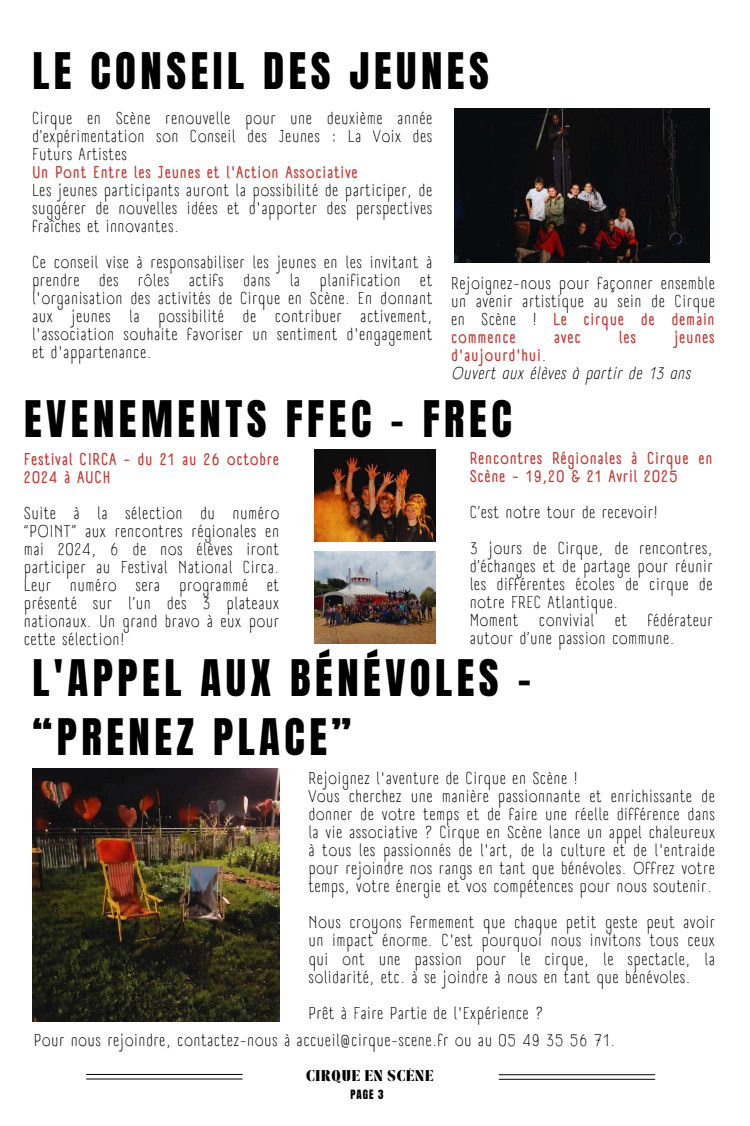
<style>
.page{position:relative;width:750px;height:1126px;background:#fff}
.page>*{position:absolute;margin:0;border:0;box-sizing:border-box;transform-origin:0 0}
.t1{font:42.8px/59.2px "Anton";letter-spacing:.105em;color:#000}
.t2{font:16.7px/18px "A Day Without Sun Text";letter-spacing:.07em;color:#000;text-align:justify}
.t3{font:700 16.7px/18px "A Day Without Sun Text";letter-spacing:.07em;color:#bf3c37}
.t4{font:italic 16.7px/18px "A Day Without Sun Text";letter-spacing:.07em;color:#000}
.t5{font:10.9px "Anton";color:#000}
.t6{font:700 9.6px "TANASHFORD";letter-spacing:.09em;color:#000}
.s1{font-weight:700;color:#bf3c37}
.s2{font-weight:700;font-style:normal;color:#bf3c37}
.s3{font-style:normal}
</style>
<div class="page">
<hr style="left:87px;top:1078px;width:155px;height:1px;background:#000">
<hr style="left:87px;top:1073px;width:155px;height:1px;background:#000">
<hr style="left:499px;top:1078px;width:156px;height:1px;background:#000">
<hr style="left:499px;top:1073px;width:156px;height:1px;background:#000">
<img style="left:32px;top:768px;width:248px;height:253px">
<img style="left:454px;top:109px;width:255px;height:154px">
<img style="left:314px;top:449px;width:121px;height:92px">
<img style="left:315px;top:551px;width:120px;height:92px">
<h1 class="t1" style="left:32px;top:42px;width:458px">LE CONSEIL DES JEUNES</h1>
<p class="t2" style="left:32px;top:109px;width:401px">Cirque en Scène renouvelle pour une deuxième année d’expérimentation son Conseil des Jeunes : La Voix des Futurs Artistes</p>
<p class="t3" style="left:32px;top:163px;width:327px">Un Pont Entre les Jeunes et l'Action Associative</p>
<p class="t2" style="left:32px;top:181px;width:401px">Les jeunes participants auront la possibilité de participer, de suggérer de nouvelles idées et d'apporter des perspectives fraîches et innovantes.</p>
<p class="t2" style="left:32px;top:253px;width:401px">Ce conseil vise à responsabiliser les jeunes en les invitant à prendre des rôles actifs dans la planification et l'organisation des activités de Cirque en Scène. En donnant aux jeunes la possibilité de contribuer activement, l'association souhaite favoriser un sentiment d'engagement et d'appartenance.</p>
<p class="t2" style="left:451px;top:274px;width:265px">Rejoignez-nous pour façonner ensemble un avenir artistique au sein de Cirque en Scène ! <span class="s1">Le cirque de demain commence</span></p>
<p class="t3" style="left:554px;top:328px;width:28px">avec</p>
<p class="t3" style="left:619px;top:328px;width:18px">les</p>
<p class="t3" style="left:674px;top:328px;width:42px">jeunes</p>
<p class="t4" style="left:451px;top:346px;width:240px"><span class="s2">d'aujourd'hui</span><span class="s3">.<br></span>Ouvert aux élèves à partir de 13 ans</p>
<h1 class="t1" style="left:24px;top:390px;width:489px">EVENEMENTS FFEC - FREC</h1>
<p class="t3" style="left:24px;top:450px;width:256px">Festival CIRCA - du 21 au 26 octobre<br>2024 à AUCH</p>
<p class="t2" style="left:24px;top:504px;width:256px">Suite à la sélection du numéro “POINT” aux rencontres régionales en mai 2024, 6 de nos élèves iront participer au Festival National Circa.<br>Leur numéro sera programmé et présenté sur l’un des 3 plateaux nationaux. Un grand bravo à eux pour cette sélection!</p>
<p class="t3" style="left:470px;top:449px;width:244px">Rencontres Régionales à Cirque en<br>Scène - 19,20 &amp; 21 Avril 2025</p>
<p class="t2" style="left:470px;top:494px;width:244px;line-height:36px">C’est notre tour de recevoir!<br>3 jours de Cirque, de rencontres,</p>
<p class="t2" style="left:470px;top:557px;width:244px;text-align:left">d’échanges et de partage pour réunir les différentes écoles de cirque de notre FREC Atlantique.<br>Moment</p>
<p class="t2" style="left:539px;top:611px;width:56px">convivial</p>
<p class="t2" style="left:615px;top:611px;width:13px">et</p>
<p class="t2" style="left:470px;top:611px;width:244px;text-indent:178px">fédérateur autour d’une passion commune.</p>
<h1 class="t1" style="left:32px;top:648px;width:500px">L'APPEL AUX BÉNÉVOLES - “PRENEZ PLACE”</h1>
<p class="t2" style="left:309px;top:769px;width:408px;text-align:left">Rejoignez l'aventure de Cirque en Scène !<br>Vous cherchez une manière passionnante et enrichissante de donner de votre temps et de faire une réelle différence dans la vie associative ? Cirque en Scène lance un appel chaleureux à tous les passionnés de l'art, de la culture et de l'entraide pour rejoindre nos rangs en tant que bénévoles. Offrez votre temps, votre énergie et vos compétences pour nous soutenir.</p>
<p class="t2" style="left:309px;top:913px;width:408px">Nous croyons fermement que chaque petit geste peut avoir un impact énorme. C'est pourquoi nous invitons tous ceux qui ont une passion pour le cirque, le spectacle, la solidarité, etc. à se joindre à nous en tant que bénévoles.</p>
<p class="t2" style="left:309px;top:1003px;width:236px">Prêt à Faire Partie de l'Expérience ?</p>
<p class="t2" style="left:34px;top:1031px;width:582px">Pour nous rejoindre, contactez-nous à accueil@cirque-scene.fr ou au 05 49 35 56 71.</p>
<p class="t6" style="left:306px;top:1069px;width:129px">CIRQUE EN SCÈNE</p>
<p class="t5" style="left:350px;top:1085px;width:34px">PAGE 3</p>
</div>
